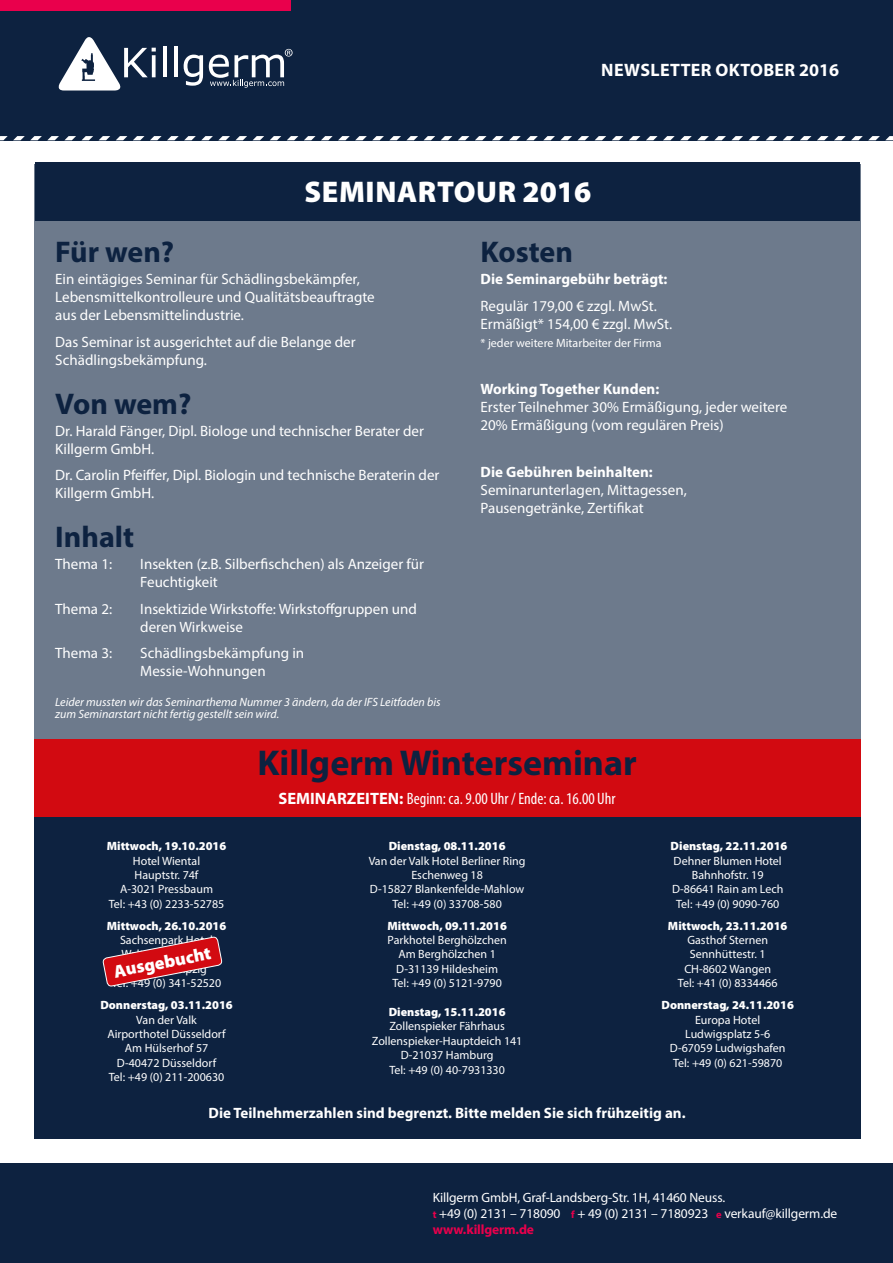
<style>
.page{position:relative;width:893px;height:1263px;background:#fff}
.page>*{position:absolute;margin:0;border:0;box-sizing:border-box;transform-origin:0 0}
.t1{font:700 36px "Myriad Pro";color:#0d2240}
.t2{font:700 30px "Myriad Pro";color:#0d2240}
.t3{font:900 30px "Myriad Pro";letter-spacing:.02em;color:#fff}
.t4{font:700 18px "Myriad Pro";letter-spacing:.02em;color:#fff}
.t5{font:900 18px "Myriad Pro";color:#fff}
.t6{font:condensed 16.5px "Myriad Pro";color:#fff}
.t7{font:15px/18px "Myriad Pro";color:#fff}
.t8{font:700 15px "Myriad Pro";color:#fff}
.t9{font:13.5px/16.2px "Myriad Pro";letter-spacing:-.01em;color:#fff}
.t10{font:12px/14.4px "Myriad Pro";color:#fff;text-align:center}
.t11{font:900 12px "Myriad Pro";color:#fff}
.t12{font:italic 12px/12px "Myriad Pro";color:#fff}
.s1{font-weight:700;font-stretch:normal}
.s2{font-weight:700;font-size:10.5px;color:#e9004c}
.s3{font-weight:700;color:#e9004c}
</style>
<div class="page">
<div style="left:34px;top:164px;width:826px;height:951px;background:#6d7a8c"></div>
<div style="left:34px;top:739px;width:826px;height:399px;background:#0d2240"></div>
<div style="left:34px;top:739px;width:826px;height:77px;background:#d20a11"></div>
<div style="left:0;top:1163px;width:893px;height:100px;background:#0d2240"></div>
<div style="left:0;top:0;width:893px;height:140px;background:#0d2240"></div>
<div style="left:0;top:0;width:291px;height:11px;background:#e9004c"></div>
<svg style="left:0;top:136px;width:93px;height:4px"></svg>
<svg style="left:99px;top:136px;width:11px;height:4px"></svg>
<svg style="left:116px;top:136px;width:11px;height:4px"></svg>
<svg style="left:133px;top:136px;width:11px;height:4px"></svg>
<svg style="left:150px;top:136px;width:97px;height:4px"></svg>
<svg style="left:253px;top:136px;width:11px;height:4px"></svg>
<svg style="left:270px;top:136px;width:11px;height:4px"></svg>
<svg style="left:287px;top:136px;width:11px;height:4px"></svg>
<svg style="left:304px;top:136px;width:11px;height:4px"></svg>
<svg style="left:321px;top:136px;width:97px;height:4px"></svg>
<svg style="left:424px;top:136px;width:11px;height:4px"></svg>
<svg style="left:441px;top:136px;width:11px;height:4px"></svg>
<svg style="left:458px;top:136px;width:11px;height:4px"></svg>
<svg style="left:475px;top:136px;width:11px;height:4px"></svg>
<svg style="left:492px;top:136px;width:97px;height:4px"></svg>
<svg style="left:595px;top:136px;width:11px;height:4px"></svg>
<svg style="left:612px;top:136px;width:11px;height:4px"></svg>
<svg style="left:629px;top:136px;width:11px;height:4px"></svg>
<svg style="left:646px;top:136px;width:114px;height:4px"></svg>
<svg style="left:766px;top:136px;width:11px;height:4px"></svg>
<svg style="left:783px;top:136px;width:11px;height:4px"></svg>
<svg style="left:800px;top:136px;width:11px;height:4px"></svg>
<svg style="left:817px;top:136px;width:76px;height:4px"></svg>
<hr style="left:163px;top:47px;width:4px;height:30px;background:#fff">
<hr style="left:174px;top:47px;width:4px;height:30px;background:#fff">
<svg style="left:184px;top:55px;width:19px;height:31px"></svg>
<svg style="left:59px;top:37px;width:97px;height:54px"></svg>
<svg style="left:209px;top:49px;width:84px;height:39px"></svg>
<div style="left:35px;top:162px;width:825px;height:58px;background:#0d2240"></div>
<svg style="left:103px;top:936px;width:119px;height:51px"></svg>
<h3 class="t4" style="left:601px;top:59px;width:239px">NEWSLETTER OKTOBER 2016</h3>
<h2 class="t3" style="left:304px;top:172px;width:288px">SEMINARTOUR 2016</h2>
<h2 class="t2" style="left:55px;top:232px;width:121px">Für wen?</h2>
<p class="t7" style="left:55px;top:270px;width:321px">Ein eintägiges Seminar für Schädlingsbekämpfer,<br>Lebensmittelkontrolleure und Qualitätsbeauftragte aus der Lebensmittelindustrie.</p>
<p class="t7" style="left:55px;top:333px;width:302px">Das Seminar ist ausgerichtet auf die Belange der<br>Schädlingsbekämpfung.</p>
<h2 class="t2" style="left:55px;top:384px;width:138px">Von wem?</h2>
<p class="t7" style="left:55px;top:422px;width:370px">Dr. Harald Fänger, Dipl. Biologe und technischer Berater der<br>Killgerm GmbH.</p>
<p class="t7" style="left:55px;top:466px;width:386px">Dr. Carolin Pfeiffer, Dipl. Biologin und technische Beraterin der<br>Killgerm GmbH.</p>
<h2 class="t2" style="left:55px;top:517px;width:80px">Inhalt</h2>
<p class="t7" style="left:55px;top:555px;width:58px">Thema 1:</p>
<p class="t7" style="left:140px;top:555px;width:285px">Insekten (z.B. Silberfischchen) als Anzeiger für<br>Feuchtigkeit</p>
<p class="t7" style="left:55px;top:600px;width:58px">Thema 2:</p>
<p class="t7" style="left:140px;top:600px;width:278px">Insektizide Wirkstoffe: Wirkstoffgruppen und deren Wirkweise</p>
<p class="t7" style="left:55px;top:644px;width:58px">Thema 3:</p>
<p class="t7" style="left:140px;top:644px;width:165px">Schädlingsbekämpfung in<br>Messie-Wohnungen</p>
<p class="t12" style="left:55px;top:696px;width:387px">Leider mussten wir das Seminarthema Nummer 3 ändern, da der IFS Leitfaden bis zum Seminarstart nicht fertig gestellt sein wird.</p>
<h1 class="t1" style="left:258px;top:740px;width:381px">Killgerm Winterseminar</h1>
<h3 class="t6" style="left:279px;top:788px;width:339px"><span class="s1">SEMINARZEITEN:</span> Beginn: ca. 9.00 Uhr / Ende: ca. 16.00 Uhr</h3>
<h2 class="t2" style="left:480px;top:232px;width:94px">Kosten</h2>
<p class="t8" style="left:480px;top:269px;width:188px">Die Seminargebühr beträgt:</p>
<p class="t7" style="left:480px;top:297px;width:193px">Regulär 179,00 € zzgl. MwSt.<br>Ermäßigt* 154,00 € zzgl. MwSt.</p>
<p class="t10" style="left:480px;top:336px;width:183px">* jeder weitere Mitarbeiter der Firma</p>
<p class="t8" style="left:480px;top:379px;width:180px">Working Together Kunden:</p>
<p class="t7" style="left:480px;top:398px;width:308px">Erster Teilnehmer 30% Ermäßigung, jeder weitere<br>20% Ermäßigung (vom regulären Preis)</p>
<p class="t8" style="left:480px;top:462px;width:174px">Die Gebühren beinhalten:</p>
<p class="t7" style="left:480px;top:481px;width:208px">Seminarunterlagen, Mittagessen,<br>Pausengetränke, Zertifikat</p>
<p class="t11" style="left:107px;top:838px;width:121px">Mittwoch, 19.10.2016</p>
<p class="t10" style="left:109px;top:853px;width:117px">Hotel Wiental<br>Hauptstr. 74f<br>A-3021 Pressbaum<br>Tel: +43 (0) 2233-52785</p>
<p class="t11" style="left:107px;top:917px;width:121px">Mittwoch, 26.10.2016</p>
<p class="t10" style="left:112px;top:933px;width:111px">Sachsenpark Hotel<br>Walter-Köhn-Str. 3<br>D-04356 Leipzig<br>Tel: +49 (0) 341-52520</p>
<p class="t11" style="left:100px;top:997px;width:134px">Donnerstag, 03.11.2016</p>
<p class="t10" style="left:107px;top:1012px;width:120px">Van der Valk<br>Airporthotel Düsseldorf<br>Am Hülserhof 57<br>D-40472 Düsseldorf<br>Tel: +49 (0) 211-200630</p>
<h3 class="t5" style="left:112px;top:960px;width:100px;rotate:-11deg">Ausgebucht</h3>
<p class="t11" style="left:389px;top:838px;width:118px">Dienstag, 08.11.2016</p>
<p class="t10" style="left:369px;top:853px;width:158px">Van der Valk Hotel Berliner Ring<br>Eschenweg 18<br>D-15827 Blankenfelde-Mahlow<br>Tel: +49 (0) 33708-580</p>
<p class="t11" style="left:387px;top:917px;width:121px">Mittwoch, 09.11.2016</p>
<p class="t10" style="left:388px;top:933px;width:121px">Parkhotel Berghölzchen<br>Am Berghölzchen 1<br>D-31139 Hildesheim<br>Tel: +49 (0) 5121-9790</p>
<p class="t11" style="left:389px;top:1004px;width:118px">Dienstag, 15.11.2016</p>
<p class="t10" style="left:372px;top:1019px;width:152px">Zollenspieker Fährhaus<br>Zollenspieker-Hauptdeich 141<br>D-21037 Hamburg<br>Tel: +49 (0) 40-7931330</p>
<p class="t11" style="left:671px;top:838px;width:118px">Dienstag, 22.11.2016</p>
<p class="t10" style="left:672px;top:853px;width:113px">Dehner Blumen Hotel<br>Bahnhofstr. 19<br>D-86641 Rain am Lech<br>Tel: +49 (0) 9090-760</p>
<p class="t11" style="left:668px;top:917px;width:121px">Mittwoch, 23.11.2016</p>
<p class="t10" style="left:678px;top:933px;width:101px">Gasthof Sternen<br>Sennhüttestr. 1<br>CH-8602 Wangen<br>Tel: +41 (0) 8334466</p>
<p class="t11" style="left:662px;top:997px;width:134px">Donnerstag, 24.11.2016</p>
<p class="t10" style="left:670px;top:1012px;width:117px">Europa Hotel<br>Ludwigsplatz 5-6<br>D-67059 Ludwigshafen<br>Tel: +49 (0) 621-59870</p>
<p class="t8" style="left:209px;top:1103px;width:478px">Die Teilnehmerzahlen sind begrenzt. Bitte melden Sie sich frühzeitig an.</p>
<p class="t9" style="left:433px;top:1189px;width:406px">Killgerm GmbH, Graf-Landsberg-Str. 1H, 41460 Neuss.<br><span class="s2">t</span> +49 (0) 2131 – 718090 <span class="s2">f</span> + 49 (0) 2131 – 7180923 <span class="s2">e</span> verkauf@killgerm.de <span class="s3">www.killgerm.de</span></p>
</div>
